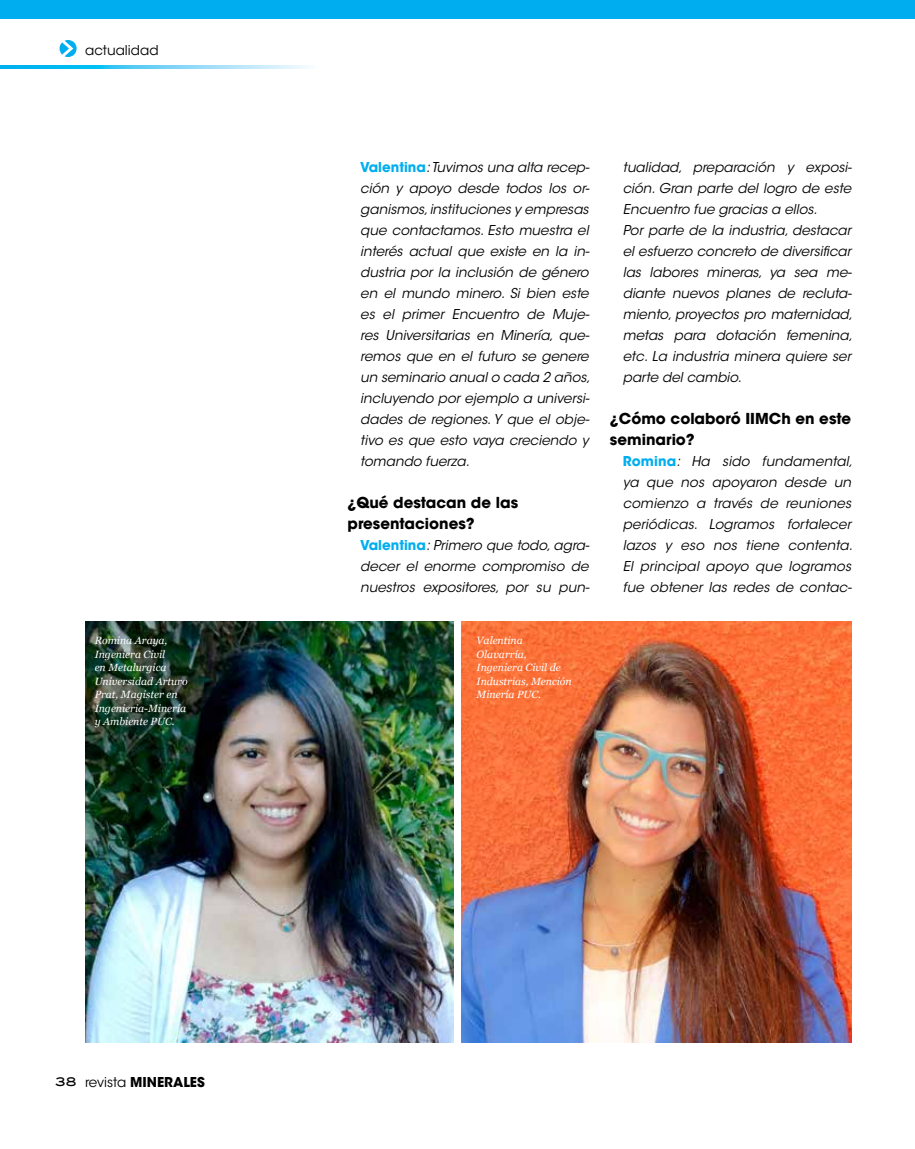
<style>
.page{position:relative;width:915px;height:1149px;background:#fff}
.page>*{position:absolute;margin:0;border:0;box-sizing:border-box;transform-origin:0 0}
.t1{font:700 15px/21px "ITC Avant Garde Std";color:#000}
.t2{font:italic 13.5px/21px "ITC Avant Garde Std";color:#000;text-align:justify}
.t3{font:700 13.5px "ITC Avant Garde Std";color:#000}
.t4{font:13.5px "ITC Avant Garde Std";color:#000}
.t5{font:italic 10.5px/13.5px "Georgia";color:#fff}
.s1{font-weight:700;font-style:normal;color:#00aeef}
.s2{font-family:"Blair Md ITCTT Medium";font-weight:400;font-size:12px}
.s3{font-weight:400}
</style>
<div class="page">
<div style="left:0;top:0;width:914px;height:19px;background:#00aeef"></div>
<svg style="left:0;top:66px;width:309px;height:2px"></svg>
<svg style="left:60px;top:40px;width:17px;height:17px"></svg>
<img style="left:85px;top:621px;width:368px;height:421px">
<img style="left:461px;top:621px;width:389px;height:421px">
<p class="t4" style="left:85px;top:42px;width:75px">actualidad</p>
<p class="t2" style="left:360px;top:156px;width:231px"><span class="s1">Valentina</span>: Tuvimos una alta recep&shy;ción y apoyo desde todos los or&shy;ganismos, instituciones y empresas que contactamos. Esto muestra el interés actual que existe en la in&shy;dustria por la inclusión de género en el mundo minero. Si bien este es el primer Encuentro de Muje&shy;res Universitarias en Minería, que&shy;remos que en el futuro se genere un seminario anual o cada 2 años, incluyendo por ejemplo a universi&shy;dades de regiones. Y que el obje&shy;tivo es que esto vaya creciendo y tomando fuerza.</p>
<p class="t1" style="left:347px;top:491px;width:172px">¿Qué destacan de las presentaciones?</p>
<p class="t2" style="left:360px;top:534px;width:230px"><span class="s1">Valentina</span>: Primero que todo, agra&shy;decer el enorme compromiso de nuestros expositores, por su pun-</p>
<p class="t5" style="left:95px;top:633px;width:95px">Romina Araya,<br>Ingeniera Civil<br>en Metalurgica<br>Universidad Arturo<br>Prat, Magister en<br>Ingenieria-Minería y Ambiente PUC.</p>
<p class="t5" style="left:476px;top:633px;width:97px">Valentina<br>Olavarría,<br>Ingeniera Civil de<br>Industrias, Mención<br>Minería PUC.</p>
<p class="t2" style="left:622px;top:156px;width:231px;text-align:left">tualidad, preparación y exposi&shy;ción. Gran parte del logro de este<br>Encuentro fue gracias a ellos.<br>Por parte de la industria, destacar el esfuerzo concreto de diversificar las labores mineras, ya sea me&shy;diante nuevos planes de recluta&shy;miento, proyectos pro maternidad, metas para dotación femenina, etc. La industria minera quiere ser parte del cambio.</p>
<p class="t1" style="left:609px;top:407px;width:242px">¿Cómo colaboró IIMCh en este seminario?</p>
<p class="t2" style="left:622px;top:450px;width:231px"><span class="s1">Romina</span>: Ha sido fundamental, ya que nos apoyaron desde un comienzo a través de reuniones periódicas. Logramos fortalecer lazos y eso nos tiene contenta.<br>El principal apoyo que logramos fue obtener las redes de contac-</p>
<p class="t3" style="left:55px;top:1072px;width:151px"><span class="s2">38</span> <span class="s3">revista</span> MINERALES</p>
</div>
